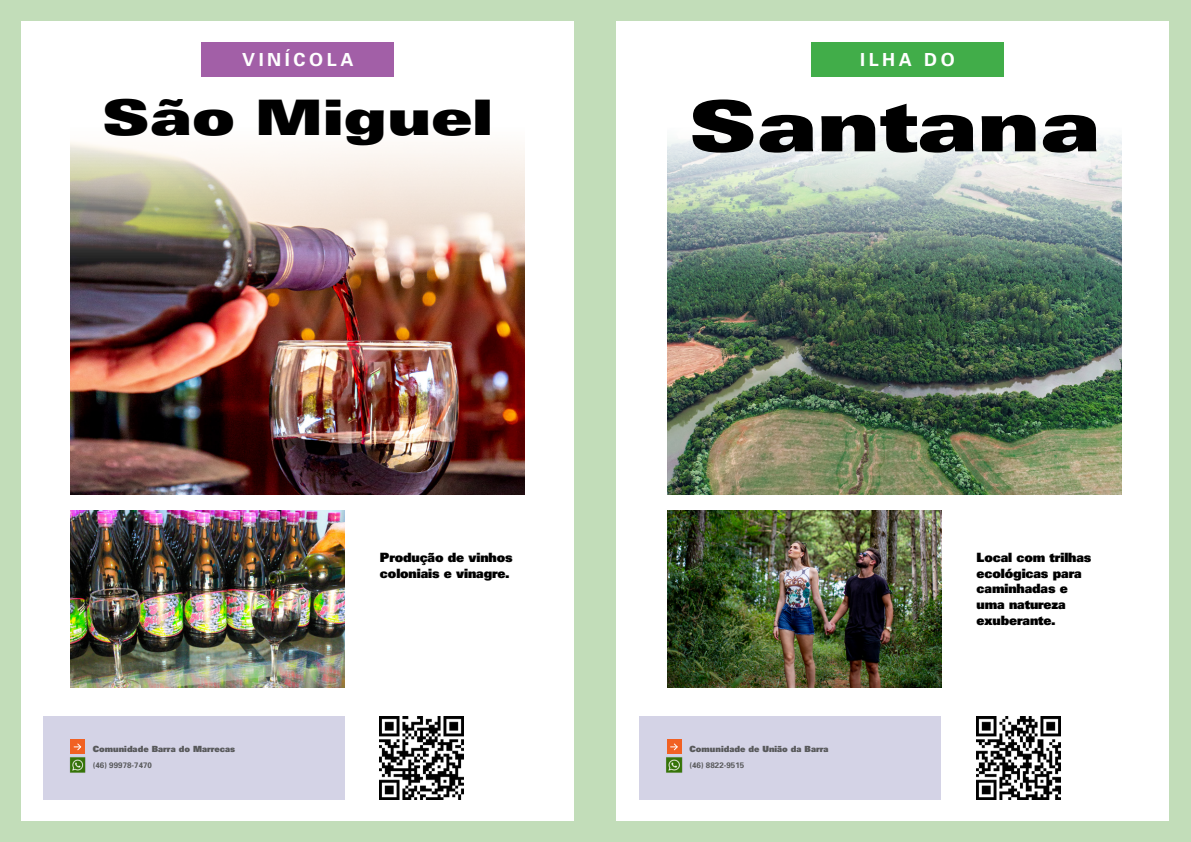
<style>
.page{position:relative;width:1191px;height:842px;background:#fff}
.page>*{position:absolute;margin:0;border:0;box-sizing:border-box;transform-origin:0 0}
.t1{font:900 expanded 69.9px "Univers";letter-spacing:-.01em;color:#000}
.t2{font:900 expanded 49px "Univers";letter-spacing:-.01em;color:#000}
.t3{font:700 18px "Univers";letter-spacing:.2em;color:#fff}
.t4{font:900 12.8px/15.8px "Univers";letter-spacing:-.01em;color:#000}
.t5{font:900 8.5px "Univers";color:#58595b}
.t6{font:700 8px "Univers";color:#58595b}
</style>
<div class="page">
<div style="left:0;top:0;width:609px;height:842px;background:#c2ddb9"></div>
<div style="left:581px;top:0;width:610px;height:842px;background:#c2ddb9"></div>
<div style="left:21px;top:21px;width:553px;height:800px;background:#fff"></div>
<div style="left:616px;top:21px;width:553px;height:800px;background:#fff"></div>
<div style="left:43px;top:716px;width:301px;height:83px;background:#d4d3e6"></div>
<div style="left:639px;top:716px;width:302px;height:83px;background:#d4d3e6"></div>
<img style="left:71px;top:141px;width:453px;height:354px">
<img style="left:667px;top:133px;width:454px;height:362px">
<div style="left:201px;top:43px;width:193px;height:34px;background:#a25fa7"></div>
<div style="left:811px;top:43px;width:192px;height:34px;background:#41ad49"></div>
<img style="left:71px;top:510px;width:273px;height:178px">
<img style="left:667px;top:510px;width:274px;height:178px">
<div style="left:70px;top:739px;width:15px;height:15px;background:#f16123"></div>
<svg style="left:74px;top:743px;width:8px;height:8px"></svg>
<img style="left:69px;top:757px;width:17px;height:16px">
<div style="left:666px;top:739px;width:15px;height:15px;background:#f16123"></div>
<svg style="left:670px;top:743px;width:8px;height:8px"></svg>
<img style="left:666px;top:757px;width:17px;height:16px">
<img style="left:976px;top:716px;width:84px;height:83px">
<img style="left:380px;top:716px;width:83px;height:83px">
<h3 class="t3" style="left:242px;top:48px;width:113px">VINÍCOLA</h3>
<h3 class="t3" style="left:860px;top:48px;width:96px">ILHA DO</h3>
<h2 class="t2" style="left:102px;top:89px;width:393px">São Miguel</h2>
<h1 class="t1" style="left:688px;top:85px;width:413px">Santana</h1>
<p class="t4" style="left:380px;top:549px;width:134px">Produção de vinhos coloniais e vinagre.</p>
<p class="t4" style="left:976px;top:549px;width:116px">Local com trilhas ecológicas para caminhadas e uma natureza exuberante.</p>
<p class="t5" style="left:93px;top:743px;width:144px">Comunidade Barra do Marrecas</p>
<p class="t5" style="left:689px;top:743px;width:141px">Comunidade de União da Barra</p>
<p class="t6" style="left:93px;top:760px;width:61px">(46) 99978-7470</p>
<p class="t6" style="left:689px;top:760px;width:56px">(46) 8822-9515</p>
</div>
